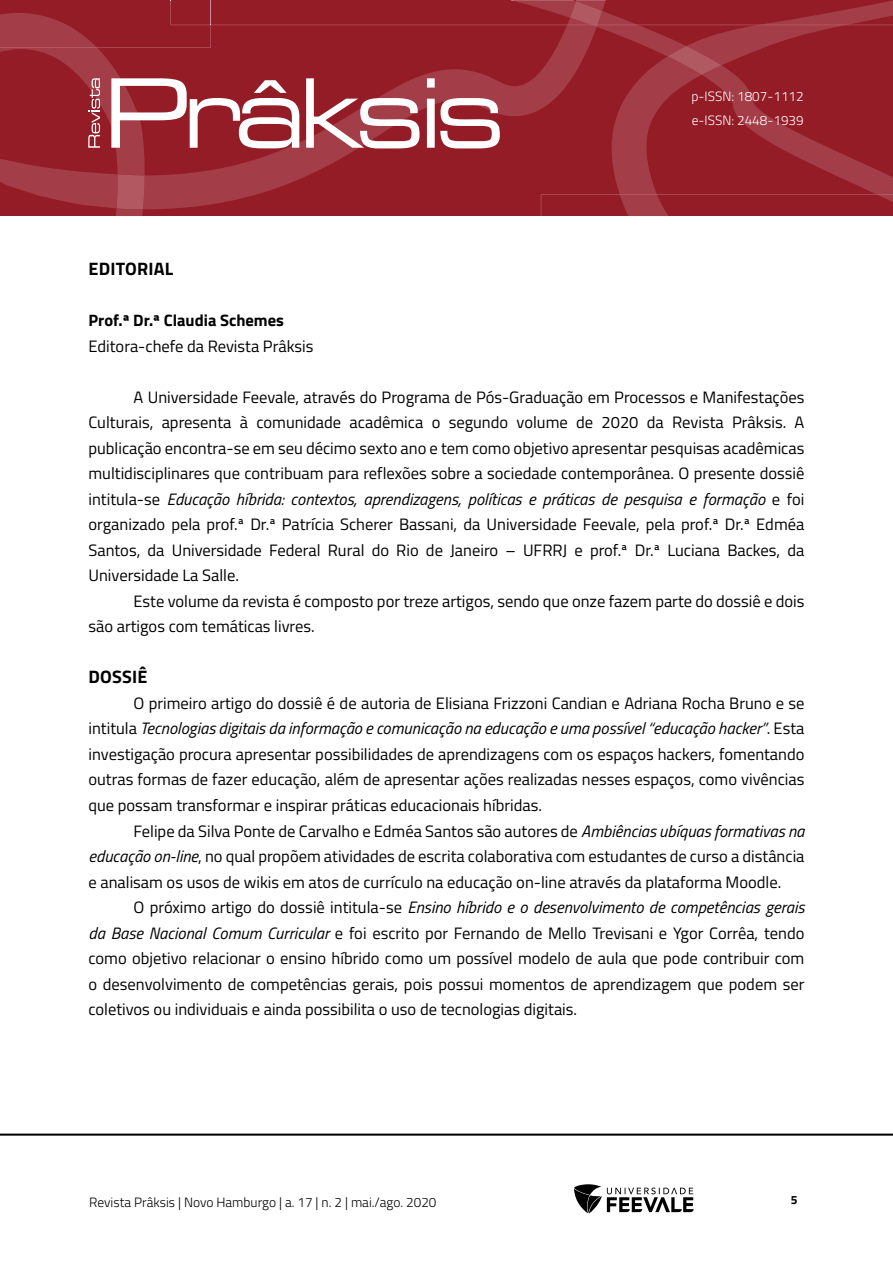
<style>
.page{position:relative;width:893px;height:1263px;background:#fff}
.page>*{position:absolute;margin:0;border:0;box-sizing:border-box;transform-origin:0 0}
.Corpo_de_texto{font:700 18px "Titillium Web";letter-spacing:.01em;color:#000}
.Corpo_de_texto-2{font:16.5px/25.5px "Titillium Web";color:#000;text-align:justify}
.Corpo_de_texto-3{font:700 16.5px "Titillium Web";color:#000}
.t1{font:300 13.5px "Titillium Web";color:#000}
.t2{font:300 13.5px "Titillium Web";color:#fff}
.t3{font:700 12px "Titillium Web";color:#000}
.s1{font-style:italic}
</style>
<div class="page">
<hr style="left:0;top:1133px;width:893px;height:3px;background:#000">
<svg style="left:574px;top:1184px;width:120px;height:29px"></svg>
<svg style="left:0;top:0;width:893px;height:216px;background:#9c2e38"></svg>
<p class="t2" style="left:691px;top:87px;width:114px">p-ISSN: 1807-1112</p>
<p class="t2" style="left:692px;top:111px;width:113px">e-ISSN: 2448-1939</p>
<p class="Corpo_de_texto" style="left:89px;top:255px;width:86px">EDITORIAL</p>
<p class="Corpo_de_texto-3" style="left:88px;top:308px;width:197px">Prof.ª Dr.ª Claudia Schemes</p>
<p class="Corpo_de_texto-2" style="left:88px;top:333px;width:227px">Editora-chefe da Revista Prâksis</p>
<p class="Corpo_de_texto-2" style="left:88px;top:384px;width:717px;text-indent:45px">A Universidade Feevale, através do Programa de Pós-Graduação em Processos e Manifestações Culturais, apresenta à comunidade acadêmica o segundo volume de 2020 da Revista Prâksis. A publicação encontra-se em seu décimo sexto ano e tem como objetivo apresentar pesquisas acadêmicas multidisciplinares que contribuam para reflexões sobre a sociedade contemporânea. O presente dossiê intitula-se <span class="s1">Educação híbrida: contextos, aprendizagens, políticas e práticas de pesquisa e formação</span> e foi organizado pela prof.ª Dr.ª Patrícia Scherer Bassani, da Universidade Feevale, pela prof.ª Dr.ª Edméa Santos, da Universidade Federal Rural do Rio de Janeiro – UFRRJ e prof.ª Dr.ª Luciana Backes, da Universidade La Salle.</p>
<p class="Corpo_de_texto-2" style="left:88px;top:588px;width:718px;text-indent:45px">Este volume da revista é composto por treze artigos, sendo que onze fazem parte do dossiê e dois são artigos com temáticas livres.</p>
<p class="Corpo_de_texto" style="left:89px;top:663px;width:60px">DOSSIÊ</p>
<p class="Corpo_de_texto-2" style="left:88px;top:690px;width:717px;text-indent:45px">O primeiro artigo do dossiê é de autoria de Elisiana Frizzoni Candian e Adriana Rocha Bruno e se intitula <span class="s1">Tecnologias digitais da informação e comunicação na educação e uma possível “educação hacker”</span>. Esta investigação procura apresentar possibilidades de aprendizagens com os espaços hackers, fomentando outras formas de fazer educação, além de apresentar ações realizadas nesses espaços, como vivências que possam transformar e inspirar práticas educacionais híbridas.</p>
<p class="Corpo_de_texto-2" style="left:88px;top:817px;width:717px;text-indent:45px">Felipe da Silva Ponte de Carvalho e Edméa Santos são autores de <span class="s1">Ambiências ubíquas formativas na educação on-line</span>, no qual propõem atividades de escrita colaborativa com estudantes de curso a distância e analisam os usos de wikis em atos de currículo na educação on-line através da plataforma Moodle.</p>
<p class="Corpo_de_texto-2" style="left:88px;top:894px;width:717px;text-indent:45px">O próximo artigo do dossiê intitula-se <span class="s1">Ensino híbrido e o desenvolvimento de competências gerais da Base Nacional Comum Curricular</span> e foi escrito por Fernando de Mello Trevisani e Ygor Corrêa, tendo como objetivo relacionar o ensino híbrido como um possível modelo de aula que pode contribuir com o desenvolvimento de competências gerais, pois possui momentos de aprendizagem que podem ser coletivos ou individuais e ainda possibilita o uso de tecnologias digitais.</p>
<p class="t1" style="left:89px;top:1192px;width:349px">Revista Prâksis | Novo Hamburgo | a. 17 | n. 2 | mai./ago. 2020</p>
<p class="t3" style="left:791px;top:1190px;width:8px">5</p>
</div>
